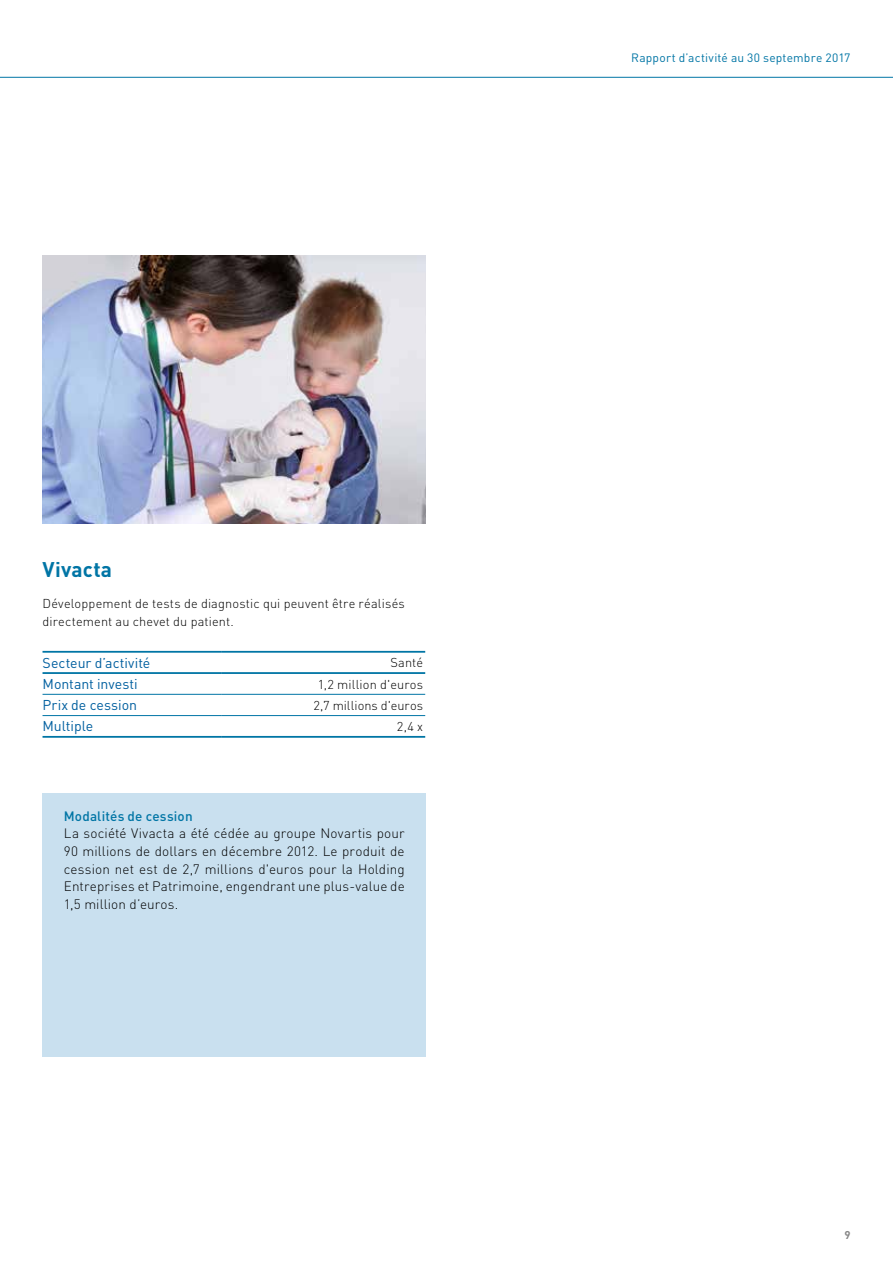
<style>
.page{position:relative;width:893px;height:1263px;background:#fff}
.page>*{position:absolute;margin:0;border:0;box-sizing:border-box;transform-origin:0 0}
.t1{font:700 21px "DIN Pro";letter-spacing:.01em;color:#0075a5}
.t2{font:14.1px "DIN Pro";color:#005f9f}
.t3{font:300 13.5px/17.7px "DIN Pro";letter-spacing:.01em;color:#000;text-align:justify}
.t4{font:500 13.5px "DIN Pro";letter-spacing:.01em;color:#0075a5}
.t5{font:300 12.75px/18px "DIN Pro";letter-spacing:.01em;color:#000}
.t6{font:12px "DIN Pro";letter-spacing:.02em;color:#0075a5}
.t7{font:700 11.25px "DIN Pro";color:#878787}
</style>
<div class="page">
<hr style="left:0;top:77px;width:893px;height:1px;background:#0075a5">
<img style="left:43px;top:255px;width:382px;height:268px">
<hr style="left:43px;top:651px;width:178px;height:2px;background:#0075a5">
<hr style="left:221px;top:651px;width:204px;height:2px;background:#0075a5">
<hr style="left:43px;top:672px;width:178px;height:2px;background:#0075a5">
<hr style="left:221px;top:672px;width:204px;height:2px;background:#0075a5">
<hr style="left:43px;top:694px;width:178px;height:1px;background:#0075a5">
<hr style="left:221px;top:694px;width:204px;height:1px;background:#0075a5">
<hr style="left:43px;top:715px;width:178px;height:1px;background:#0075a5">
<hr style="left:221px;top:715px;width:204px;height:1px;background:#0075a5">
<hr style="left:43px;top:736px;width:178px;height:2px;background:#0075a5">
<hr style="left:221px;top:736px;width:204px;height:2px;background:#0075a5">
<div style="left:43px;top:793px;width:383px;height:264px;background:#c9e0ef"></div>
<h1 class="t1" style="left:43px;top:552px;width:71px">Vivacta</h1>
<p class="t5" style="left:43px;top:593px;width:364px">Développement de tests de diagnostic qui peuvent être réalisés directement au chevet du patient.</p>
<p class="t2" style="left:43px;top:652px;width:109px">Secteur d’activité</p>
<p class="t5" style="left:390px;top:652px;width:34px">Santé</p>
<p class="t2" style="left:43px;top:673px;width:97px">Montant investi</p>
<p class="t5" style="left:318px;top:674px;width:107px">1,2 million d'euros</p>
<p class="t2" style="left:43px;top:694px;width:96px">Prix de cession</p>
<p class="t5" style="left:314px;top:695px;width:111px">2,7 millions d'euros</p>
<p class="t2" style="left:43px;top:715px;width:52px">Multiple</p>
<p class="t5" style="left:397px;top:716px;width:28px">2,4 x</p>
<p class="t4" style="left:64px;top:805px;width:130px">Modalités de cession</p>
<p class="t3" style="left:64px;top:823px;width:342px">La société Vivacta a été cédée au groupe Novartis pour 90 millions de dollars en décembre 2012. Le produit de cession net est de 2,7 millions d'euros pour la Holding Entreprises et Patrimoine, engendrant une plus-value de 1,5 million d’euros.</p>
<p class="t6" style="left:631px;top:48px;width:221px">Rapport d’activité au 30 septembre 2017</p>
<p class="t7" style="left:844px;top:1225px;width:8px">9</p>
</div>
